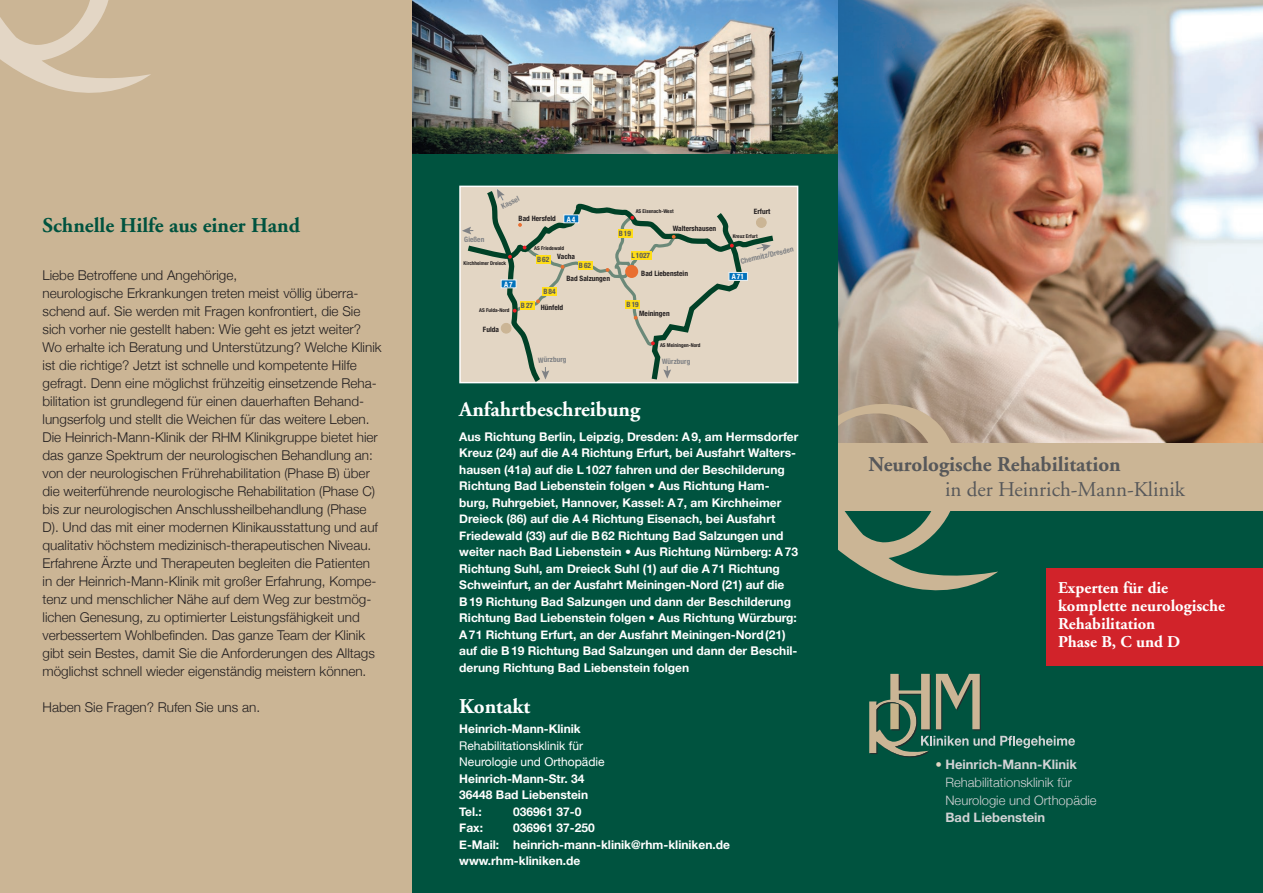
<style>
.page{position:relative;width:1263px;height:893px;background:#fff}
.page>*{position:absolute;margin:0;border:0;box-sizing:border-box;transform-origin:0 0}
.t1{font:700 21px "Adobe Garamond";color:#57585a}
.t2{font:700 21px "Adobe Garamond";color:#fff}
.t3{font:21px "Adobe Garamond";color:#57585a}
.t4{font:700 21px "Adobe Garamond";color:#00533f}
.t5{font:700 16.5px/18px "Adobe Garamond";color:#fff}
.t6{font:300 13.5px/18px "Helvetica Neue";color:#231f20}
.t7{font:300 13.05px/17.9px "Helvetica Neue";color:#d1d2d4}
.t8{font:700 13.05px "Helvetica Neue";color:#d1d2d4}
.t9{font:700 12px/16.5px "Helvetica Neue";color:#fff}
.t10{font:12px/16.5px "Helvetica Neue";color:#fff}
.t11{font:700 condensed 7.35px "Helvetica Neue";color:#231f20}
.t12{font:700 condensed 7.35px "Helvetica Neue";color:#808285}
.t13{font:700 condensed 7.35px "Helvetica Neue";color:#57585a}
.t14{font:700 condensed 7.35px "Helvetica Neue";letter-spacing:.135em;color:#fff}
.t15{font:700 condensed 5.25px "Helvetica Neue";color:#231f20}
.s1{font-weight:700;color:#e3d6c4}
.s2{font-weight:700}
</style>
<div class="page">
<div style="left:0;top:0;width:412px;height:893px;background:#cbb595"></div>
<div style="left:838px;top:0;width:425px;height:893px;background:#00533f"></div>
<img style="left:838px;top:0;width:425px;height:443px">
<div style="left:838px;top:443px;width:425px;height:67px;background:#cbb595"></div>
<svg style="left:0;top:0;width:151px;height:93px"></svg>
<svg style="left:838px;top:404px;width:160px;height:187px"></svg>
<svg style="left:869px;top:674px;width:206px;height:84px"></svg>
<div style="left:412px;top:1px;width:426px;height:892px;background:#00533f"></div>
<img style="left:412px;top:0;width:426px;height:153px">
<div style="left:460px;top:186px;width:337px;height:197px;background:#e3d6c4"></div>
<svg style="left:462px;top:189px;width:312px;height:192px"></svg>
<div style="left:459px;top:186px;width:339px;height:197px;border:1px solid #fff"></div>
<div style="left:1047px;top:568px;width:216px;height:97px;background:#d1232a"></div>
<h1 class="t4" style="left:43px;top:214px;width:259px">Schnelle Hilfe aus einer Hand</h1>
<p class="t6" style="left:43px;top:265px;width:341px">Liebe Betroffene und Angehörige,<br>neurologische Erkrankungen treten meist völlig überra&shy;schend auf. Sie werden mit Fragen konfrontiert, die Sie sich vorher nie gestellt haben: Wie geht es jetzt weiter?<br>Wo erhalte ich Beratung und Unterstützung? Welche Klinik ist die richtige? Jetzt ist schnelle und kompetente Hilfe gefragt. Denn eine möglichst frühzeitig einsetzende Reha&shy;bilitation ist grundlegend für einen dauerhaften Behand&shy;lungserfolg und stellt die Weichen für das weitere Leben.<br>Die Heinrich-Mann-Klinik der RHM Klinikgruppe bietet hier das ganze Spektrum der neurologischen Behandlung an: von der neurologischen Frührehabilitation (Phase B) über die weiterführende neurologische Rehabilitation (Phase C) bis zur neurologischen Anschlussheilbehandlung (Phase D). Und das mit einer modernen Klinikausstattung und auf qualitativ höchstem medizinisch-therapeutischen Niveau.<br>Erfahrene Ärzte und Therapeuten begleiten die Patienten in der Heinrich-Mann-Klinik mit großer Erfahrung, Kompe&shy;tenz und menschlicher Nähe auf dem Weg zur bestmög&shy;lichen Genesung, zu optimierter Leistungsfähigkeit und verbessertem Wohlbefinden. Das ganze Team der Klinik gibt sein Bestes, damit Sie die Anforderungen des Alltags möglichst schnell wieder eigenständig meistern können.</p>
<p class="t6" style="left:43px;top:697px;width:219px">Haben Sie Fragen? Rufen Sie uns an.</p>
<p class="t12" style="left:464px;top:235px;width:22px;rotate:-1deg">Gießen</p>
<p class="t12" style="left:500px;top:202px;width:21px;rotate:-26deg">Kassel</p>
<p class="t11" style="left:519px;top:214px;width:39px">Bad Hersfeld</p>
<p class="t14" style="left:567px;top:214px;width:10px">A4</p>
<p class="t15" style="left:534px;top:245px;width:31px">AS Friedewald</p>
<p class="t15" style="left:464px;top:260px;width:44px">Kirchheimer Dreieck</p>
<p class="t14" style="left:504px;top:279px;width:10px">A7</p>
<p class="t15" style="left:479px;top:307px;width:32px">AS Fulda-Nord</p>
<p class="t11" style="left:483px;top:325px;width:18px">Fulda</p>
<p class="t13" style="left:537px;top:255px;width:14px">B62</p>
<p class="t11" style="left:557px;top:252px;width:19px">Vacha</p>
<p class="t13" style="left:579px;top:261px;width:14px">B62</p>
<p class="t11" style="left:566px;top:273px;width:45px">Bad Salzungen</p>
<p class="t13" style="left:521px;top:301px;width:14px">B27</p>
<p class="t13" style="left:543px;top:287px;width:14px">B84</p>
<p class="t11" style="left:541px;top:303px;width:24px">Hünfeld</p>
<p class="t12" style="left:538px;top:356px;width:30px;rotate:-2deg">Würzburg</p>
<p class="t15" style="left:636px;top:208px;width:39px">AS Eisenach-West</p>
<p class="t13" style="left:619px;top:229px;width:14px">B19</p>
<p class="t13" style="left:631px;top:251px;width:20px">L 1027</p>
<p class="t11" style="left:673px;top:223px;width:45px">Waltershausen</p>
<p class="t11" style="left:641px;top:269px;width:48px">Bad Liebenstein</p>
<p class="t13" style="left:627px;top:300px;width:14px">B19</p>
<p class="t11" style="left:639px;top:309px;width:32px">Meiningen</p>
<p class="t15" style="left:660px;top:342px;width:42px">AS Meiningen-Nord</p>
<p class="t12" style="left:662px;top:357px;width:30px;rotate:-2deg">Würzburg</p>
<h1 class="t2" style="left:459px;top:398px;width:182px">Anfahrtbeschreibung</h1>
<p class="t11" style="left:754px;top:207px;width:18px">Erfurt</p>
<p class="t15" style="left:733px;top:233px;width:26px">Kreuz Erfurt</p>
<p class="t12" style="left:740px;top:257px;width:55px;rotate:-13deg">Chemnitz/Dresden</p>
<p class="t14" style="left:732px;top:272px;width:14px">A71</p>
<p class="t9" style="left:459px;top:427px;width:341px">Aus Richtung Berlin, Leipzig, Dresden: A9, am Hermsdorfer Kreuz (24) auf die A4 Richtung Erfurt, bei Ausfahrt Walters&shy;hausen (41a) auf die L1027 fahren und der Beschilderung Richtung Bad Liebenstein folgen • Aus Richtung Ham&shy;burg, Ruhrgebiet, Hannover, Kassel: A7, am Kirchheimer Dreieck (86) auf die A4 Richtung Eisenach, bei Ausfahrt Friedewald (33) auf die B62 Richtung Bad Salzungen und weiter nach Bad Liebenstein • Aus Richtung Nürnberg: A73<br>Richtung Suhl, am Dreieck Suhl (1) auf die A71 Richtung Schweinfurt, an der Ausfahrt Meiningen-Nord (21) auf die B19 Richtung Bad Salzungen und dann der Beschilderung Richtung Bad Liebenstein folgen • Aus Richtung Würzburg:<br>A71 Richtung Erfurt, an der Ausfahrt Meiningen-Nord(21) auf die B19 Richtung Bad Salzungen und dann der Beschil&shy;derung Richtung Bad Liebenstein folgen</p>
<h1 class="t2" style="left:459px;top:695px;width:73px">Kontakt</h1>
<p class="t9" style="left:459px;top:720px;width:123px">Heinrich-Mann-Klinik</p>
<p class="t10" style="left:459px;top:736px;width:147px">Rehabilitationsklinik für<br>Neurologie und Orthopädie</p>
<p class="t9" style="left:459px;top:770px;width:130px">Heinrich-Mann-Str. 34<br>36448 Bad Liebenstein<br>Tel.:</p>
<p class="t9" style="left:513px;top:803px;width:70px">036961 37-0</p>
<p class="t9" style="left:459px;top:819px;width:272px;text-indent:54px">036961 37-250<br>E-Mail: heinrich-mann-klinik@rhm-kliniken.de www.rhm-kliniken.de</p>
<p class="t9" style="left:459px;top:819px;width:25px">Fax:</p>
<h1 class="t1" style="left:868px;top:453px;width:254px">Neurologische Rehabilitation</h1>
<h1 class="t3" style="left:945px;top:478px;width:241px">in der Heinrich-Mann-Klinik</h1>
<p class="t5" style="left:1058px;top:579px;width:168px">Experten für die komplette neurologische<br>Rehabilitation<br>Phase B, C und D</p>
<p class="t7" style="left:945px;top:755px;width:153px;text-indent:-10px"><span class="s1">•</span> <span class="s2">Heinrich-Mann-Klinik<br></span>Rehabilitationsklinik für<br>Neurologie und Orthopädie</p>
<p class="t8" style="left:945px;top:806px;width:101px">Bad Liebenstein</p>
</div>
